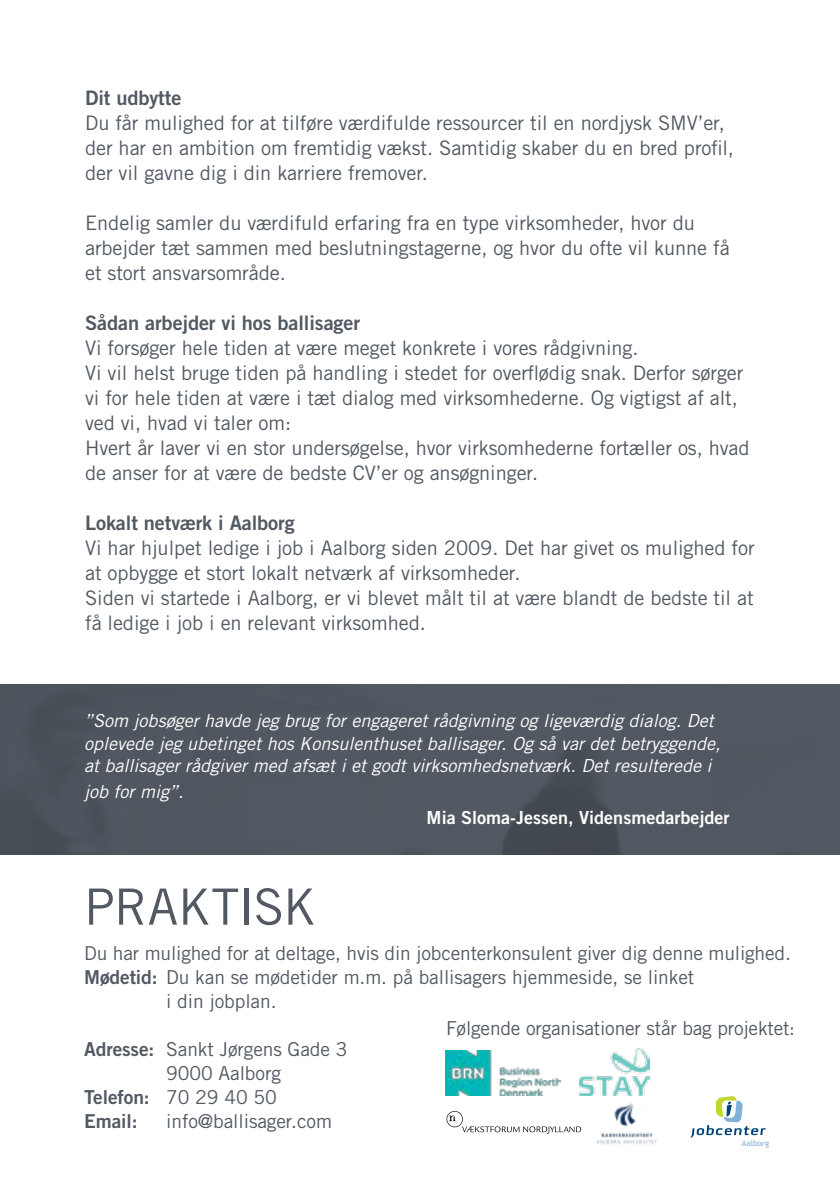
<style>
.page{position:relative;width:840px;height:1191px;background:#fff}
.page>*{position:absolute;margin:0;border:0;box-sizing:border-box;transform-origin:0 0}
.t1{font:50px "Trade Gothic LT Std";letter-spacing:-.02em;color:#525962}
.t2{font:20px/25px "Trade Gothic LT Std";letter-spacing:-.005em;color:#525962}
.t3{font:20px "Trade Gothic LT Std Bd 2";letter-spacing:-.005em;color:#525962}
.t4{font:19.2px/24px "Trade Gothic LT Std";letter-spacing:-.01em;color:#525962}
.t5{font:19.2px/24px "Trade Gothic LT Std Bd 2";color:#525962}
.t6{font:italic 18px/22px "Trade Gothic LT Std";color:#fff}
.t7{font:18px "Trade Gothic LT Std Bd 2";color:#fff}
.t8{font:8px "Trebuchet MS";color:#89b1d7}
.s1{font-family:"Trade Gothic LT Std Bd 2"}
.s2{font-family:"Trade Gothic LT Std"}
</style>
<div class="page">
<img style="left:0;top:684px;width:839px;height:170px">
<svg style="left:690px;top:1096px;width:75px;height:41px"></svg>
<img style="left:445px;top:1050px;width:115px;height:45px">
<svg style="left:446px;top:1111px;width:135px;height:22px"></svg>
<img style="left:596px;top:1103px;width:61px;height:41px">
<img style="left:579px;top:1048px;width:69px;height:47px">
<p class="t3" style="left:85px;top:86px;width:98px">Dit udbytte</p>
<p class="t2" style="left:85px;top:110px;width:650px">Du får mulighed for at tilføre værdifulde ressourcer til en nordjysk SMV’er, der har en ambition om fremtidig vækst. Samtidig skaber du en bred profil, der vil gavne dig i din karriere fremover.</p>
<p class="t2" style="left:85px;top:210px;width:645px">Endelig samler du værdifuld erfaring fra en type virksomheder, hvor du arbejder tæt sammen med beslutningstagerne, og hvor du ofte vil kunne få et stort ansvarsområde.</p>
<p class="t3" style="left:85px;top:311px;width:276px">Sådan arbejder vi hos ballisager</p>
<p class="t2" style="left:85px;top:335px;width:665px">Vi forsøger hele tiden at være meget konkrete i vores rådgivning.<br>Vi vil helst bruge tiden på handling i stedet for overflødig snak. Derfor sørger vi for hele tiden at være i tæt dialog med virksomhederne. Og vigtigst af alt, ved vi, hvad vi taler om:<br>Hvert år laver vi en stor undersøgelse, hvor virksomhederne fortæller os, hvad de anser for at være de bedste CV’er og ansøgninger.</p>
<p class="t3" style="left:85px;top:511px;width:211px">Lokalt netværk i Aalborg</p>
<p class="t2" style="left:85px;top:535px;width:670px">Vi har hjulpet ledige i job i Aalborg siden 2009. Det har givet os mulighed for at opbygge et stort lokalt netværk af virksomheder.<br>Siden vi startede i Aalborg, er vi blevet målt til at være blandt de bedste til at få ledige i job i en relevant virksomhed.</p>
<p class="t6" style="left:84px;top:710px;width:637px">”Som jobsøger havde jeg brug for engageret rådgivning og ligeværdig dialog. Det oplevede jeg ubetinget hos Konsulenthuset ballisager. Og så var det betryggende, at ballisager rådgiver med afsæt i et godt virksomhedsnetværk. Det resulterede i</p>
<p class="t6" style="left:84px;top:780px;width:101px">job for mig”.</p>
<p class="t7" style="left:426px;top:806px;width:304px">Mia Sloma-Jessen, Vidensmedarbejder</p>
<h1 class="t1" style="left:84px;top:876px;width:225px">praktisk</h1>
<p class="t4" style="left:84px;top:940px;width:707px">Du har mulighed for at deltage, hvis din jobcenterkonsulent giver dig denne mulighed.</p>
<p class="t4" style="left:84px;top:964px;width:611px"><span class="s1">Mødetid:</span> Du kan se mødetider m.m. på ballisagers hjemmeside, se linket</p>
<p class="t4" style="left:166px;top:988px;width:112px">i din jobplan.</p>
<p class="t4" style="left:166px;top:1036px;width:183px;text-indent:-82px"><span class="s1">Adresse:</span> Sankt Jørgens Gade 3<br>9000 Aalborg</p>
<p class="t5" style="left:84px;top:1084px;width:194px">Telefon: <span class="s2">70 29 40 50<br></span>Email:</p>
<p class="t4" style="left:446px;top:1016px;width:350px">Følgende organisationer står bag projektet:</p>
<p class="t4" style="left:166px;top:1108px;width:167px">info@ballisager.com</p>
<p class="t8" style="left:741px;top:1138px;width:29px">Aalborg</p>
</div>
